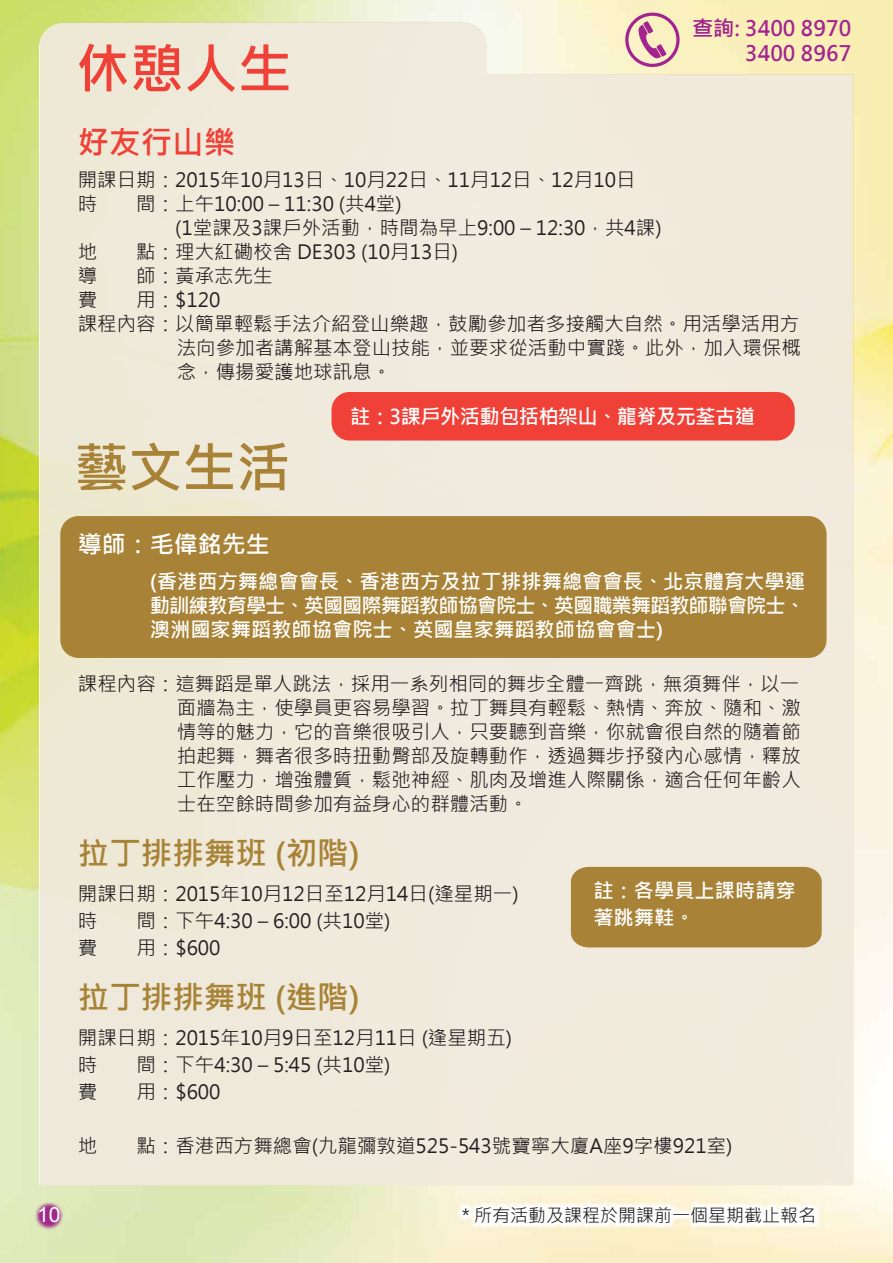
<style>
.page{position:relative;width:893px;height:1263px;background:#fff}
.page>*{position:absolute;margin:0;border:0;box-sizing:border-box;transform-origin:0 0}
.t1{font:700 54px "Microsoft Jheng Hei";color:#a88337}
.t2{font:700 54px "Microsoft Jheng Hei";color:#ef4137}
.t3{font:700 31.5px "Microsoft Jheng Hei";color:#a88337}
.t4{font:700 31.5px "Microsoft Jheng Hei";color:#ef4137}
.t5{font:700 24px "Microsoft Jheng Hei";color:#fff}
.t6{font:700 21.15px/25.3px "Microsoft Jheng Hei";color:#a3238f;text-align:right}
.t7{font:21px "Arial";color:#fff}
.t8{font:700 20.25px/24px "Microsoft Jheng Hei";letter-spacing:-.03em;color:#fff;text-align:justify}
.t9{font:700 20.25px/27px "Microsoft Jheng Hei";color:#fff}
.t10{font:19.5px/24px "Microsoft Jheng Hei";color:#231f20}
.t11{font:18px "Microsoft Jheng Hei";color:#231f20}
</style>
<div class="page">
<img style="left:0;top:0;width:893px;height:1263px">
<svg style="left:625px;top:12px;width:55px;height:10px"></svg>
<img style="left:402px;top:1147px;width:472px;height:116px">
<div style="left:0;top:1150px;width:114px;height:113px;background:#deeaba"></div>
<div style="left:40px;top:22px;width:814px;height:1163px;background:#f0eadc"></div>
<div style="left:60px;top:516px;width:767px;height:142px;background:#a88337;border-radius:18px"></div>
<div style="left:571px;top:867px;width:251px;height:80px;background:#a88337"></div>
<div style="left:332px;top:392px;width:463px;height:49px;background:#ef4137;border-radius:18px"></div>
<h1 class="t2" style="left:76px;top:35px;width:217px">休憩人生</h1>
<h2 class="t4" style="left:78px;top:123px;width:159px">好友行山樂</h2>
<p class="t10" style="left:78px;top:168px;width:559px">開課日期：2015年10月13日、10月22日、11月12日、12月10日時</p>
<p class="t10" style="left:175px;top:192px;width:488px;text-indent:-39px">間：上午10:00 – 11:30 (共4堂)<br>(1堂課及3課戶外活動，時間為早上9:00 – 12:30，共4課)</p>
<p class="t6" style="left:692px;top:15px;width:161px">查詢: 3400 8970<br>3400 8967</p>
<p class="t10" style="left:78px;top:240px;width:21px">地</p>
<p class="t10" style="left:136px;top:240px;width:323px">點：理大紅磡校舍 DE303 (10月13日)</p>
<p class="t10" style="left:78px;top:264px;width:21px">導</p>
<p class="t10" style="left:136px;top:264px;width:138px">師：黃承志先生</p>
<p class="t10" style="left:78px;top:288px;width:21px">費</p>
<p class="t10" style="left:136px;top:288px;width:86px">用：$120</p>
<p class="t10" style="left:78px;top:312px;width:723px">課程內容：以簡單輕鬆手法介紹登山樂趣，鼓勵參加者多接觸大自然。用活學活用方</p>
<p class="t10" style="left:177px;top:336px;width:625px">法向參加者講解基本登山技能，並要求從活動中實踐。此外，加入環保概</p>
<p class="t10" style="left:177px;top:360px;width:216px">念，傳揚愛護地球訊息。</p>
<p class="t8" style="left:350px;top:404px;width:406px">註：3課戶外活動包括柏架山、龍脊及元荃古道</p>
<h1 class="t1" style="left:74px;top:434px;width:218px">藝文生活</h1>
<p class="t5" style="left:78px;top:529px;width:193px">導師：毛偉銘先生</p>
<p class="t8" style="left:150px;top:570px;width:657px">(香港西方舞總會會長、香港西方及拉丁排排舞總會會長、北京體育大學運動訓練教育學士、英國國際舞蹈教師協會院士、英國職業舞蹈教師聯會院士、澳洲國家舞蹈教師協會院士、英國皇家舞蹈教師協會會士)</p>
<p class="t10" style="left:177px;top:672px;width:625px;text-align:justify;text-indent:-99px">課程內容：這舞蹈是單人跳法，採用一系列相同的舞步全體一齊跳，無須舞伴，以一面牆為主，使學員更容易學習。拉丁舞具有輕鬆、熱情、奔放、隨和、激情等的魅力，它的音樂很吸引人，只要聽到音樂，你就會很自然的隨着節拍起舞，舞者很多時扭動臀部及旋轉動作，透過舞步抒發內心感情，釋放工作壓力，增強體質，鬆弛神經、肌肉及增進人際關係，適合任何年齡人士在空餘時間參加有益身心的群體活動。</p>
<h2 class="t3" style="left:78px;top:834px;width:283px">拉丁排排舞班 (初階)</h2>
<p class="t10" style="left:78px;top:880px;width:442px;line-height:27px">開課日期：2015年10月12日至12月14日(逢星期一)時</p>
<p class="t9" style="left:593px;top:877px;width:204px">註：各學員上課時請穿著跳舞鞋。</p>
<p class="t10" style="left:136px;top:909px;width:256px">間：下午4:30 – 6:00 (共10堂)</p>
<p class="t10" style="left:78px;top:936px;width:21px">費</p>
<p class="t10" style="left:136px;top:936px;width:86px">用：$600</p>
<h2 class="t3" style="left:78px;top:978px;width:283px">拉丁排排舞班 (進階)</h2>
<p class="t10" style="left:78px;top:1024px;width:436px;line-height:27px">開課日期：2015年10月9日至12月11日 (逢星期五)時</p>
<p class="t10" style="left:136px;top:1053px;width:256px">間：下午4:30 – 5:45 (共10堂)</p>
<p class="t10" style="left:78px;top:1080px;width:21px">費</p>
<p class="t10" style="left:136px;top:1080px;width:86px">用：$600</p>
<p class="t10" style="left:78px;top:1134px;width:21px">地</p>
<p class="t10" style="left:136px;top:1134px;width:598px">點：香港西方舞總會(九龍彌敦道525-543號寶寧大廈A座9字樓921室)</p>
<p class="t7" style="left:37px;top:1201px;width:25px">10</p>
<p class="t11" style="left:462px;top:1204px;width:356px">* 所有活動及課程於開課前一個星期截止報名</p>
</div>
